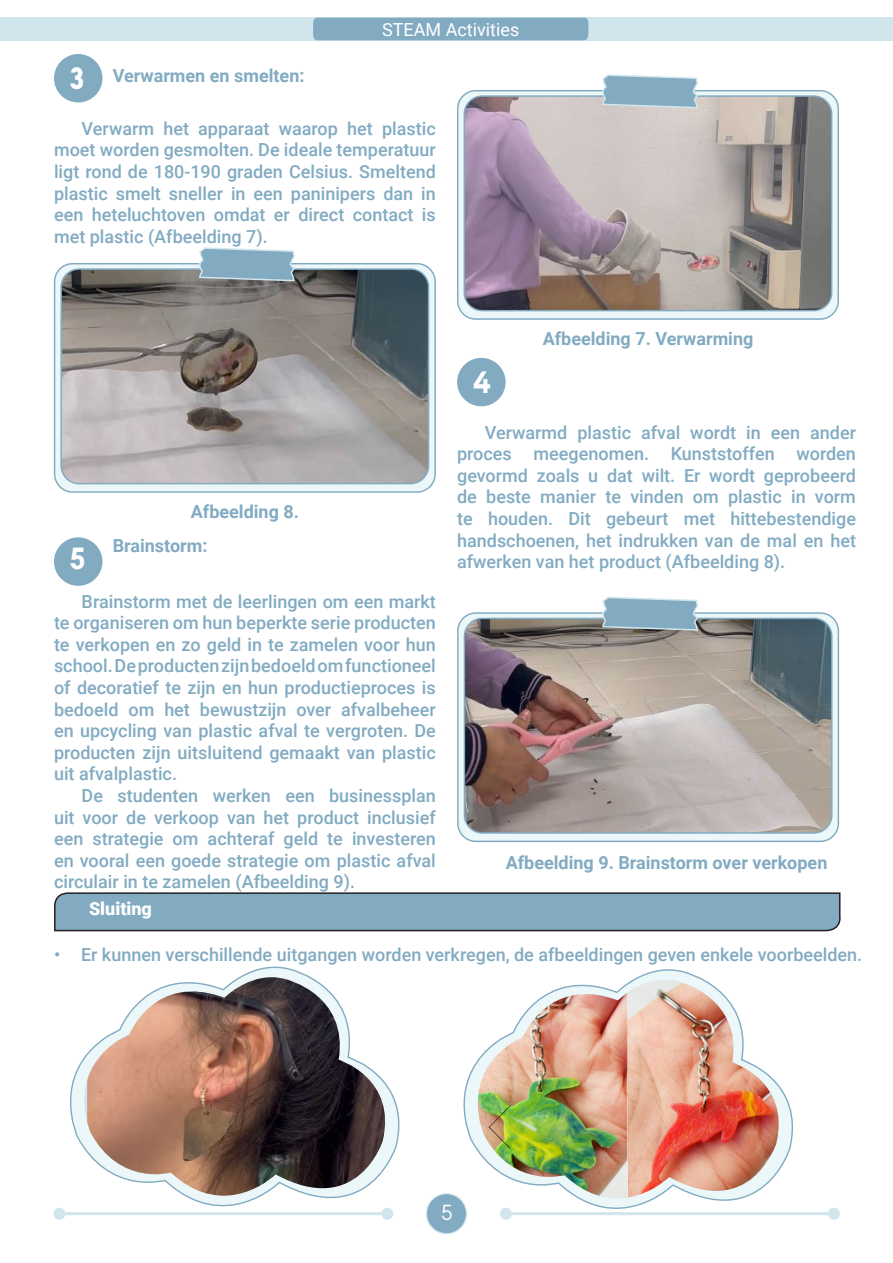
<style>
.page{position:relative;width:893px;height:1263px;background:#fff}
.page>*{position:absolute;margin:0;border:0;box-sizing:border-box;transform-origin:0 0}
.t1{font:900 29.55px "TG Neuramatica";color:#fff}
.t2{font:21px "TG Neuramatica";color:#fff}
.t3{font:500 18px/21.6px "Roboto";color:#82abc2;text-align:justify}
.t4{font:700 18px "Roboto";color:#82abc2}
.t5{font:18px "Roboto";color:#fff}
.t6{font:900 18px "Roboto";color:#fff}
</style>
<div class="page">
<div style="left:426px;top:1194px;width:40px;height:40px;background:#82abc2;border-radius:50%"></div>
<div style="left:426px;top:1193px;width:41px;height:41px;border:1px solid #d0e5ec;border-radius:50%"></div>
<div style="left:0;top:18px;width:893px;height:23px;background:#d0e5ec"></div>
<svg style="left:312px;top:17px;width:277px;height:24px;background:#86aec4"></svg>
<hr style="left:506px;top:1212px;width:328px;height:3px;background:#d0e5ec">
<div style="left:828px;top:1208px;width:12px;height:12px;background:#d0e5ec;border-radius:50%"></div>
<div style="left:54px;top:54px;width:48px;height:48px;background:#82abc2;border-radius:50%"></div>
<div style="left:457px;top:358px;width:49px;height:48px;background:#82abc2;border-radius:50%"></div>
<div style="left:54px;top:537px;width:48px;height:49px;background:#82abc2;border-radius:50%"></div>
<div style="left:458px;top:91px;width:380px;height:228px;background:#ebf7f9;border-radius:18px"></div>
<div style="left:457px;top:90px;width:382px;height:230px;border:1px solid #82abc2;border-radius:18px"></div>
<img style="left:464px;top:97px;width:368px;height:214px">
<div style="left:464px;top:95px;width:368px;height:216px;border:1px solid #82abc2;border-radius:18px"></div>
<svg style="left:601px;top:74px;width:98px;height:35px;background:#9abacb"></svg>
<div style="left:55px;top:264px;width:380px;height:228px;background:#ebf7f9;border-radius:18px"></div>
<div style="left:54px;top:263px;width:382px;height:230px;border:1px solid #82abc2;border-radius:18px"></div>
<img style="left:62px;top:270px;width:367px;height:214px">
<div style="left:60px;top:268px;width:369px;height:216px;border:1px solid #82abc2;border-radius:18px"></div>
<svg style="left:198px;top:247px;width:98px;height:35px;background:#92b2c4"></svg>
<div style="left:458px;top:613px;width:380px;height:228px;background:#ebf7f9;border-radius:18px"></div>
<div style="left:457px;top:612px;width:382px;height:230px;border:1px solid #82abc2;border-radius:18px"></div>
<img style="left:464px;top:618px;width:368px;height:214px">
<div style="left:464px;top:618px;width:368px;height:216px;border:1px solid #82abc2;border-radius:18px"></div>
<svg style="left:601px;top:596px;width:98px;height:35px;background:#93b3c4"></svg>
<svg style="left:54px;top:892px;width:787px;height:40px;background:#7ea2b7"></svg>
<svg style="left:65px;top:969px;width:333px;height:251px"></svg>
<img style="left:87px;top:975px;width:300px;height:222px">
<svg style="left:458px;top:972px;width:333px;height:254px"></svg>
<img style="left:476px;top:978px;width:304px;height:222px">
<p class="t1" style="left:69px;top:58px;width:17px">3</p>
<p class="t4" style="left:113px;top:63px;width:193px">Verwarmen en smelten:</p>
<p class="t5" style="left:382px;top:17px;width:139px">STEAM Activities</p>
<p class="t3" style="left:54px;top:117px;width:383px;text-indent:28px">Verwarm het apparaat waarop het plastic moet worden gesmolten. De ideale temperatuur ligt rond de 180-190 graden Celsius. Smeltend plastic smelt sneller in een paninipers dan in een heteluchtoven omdat er direct contact is met plastic (Afbeelding 7).</p>
<p class="t1" style="left:69px;top:538px;width:18px">5</p>
<p class="t4" style="left:191px;top:499px;width:110px">Afbeelding 8.</p>
<p class="t4" style="left:113px;top:533px;width:96px">Brainstorm:</p>
<p class="t1" style="left:472px;top:363px;width:21px">4</p>
<p class="t4" style="left:543px;top:326px;width:212px">Afbeelding 7. Verwarming</p>
<p class="t3" style="left:457px;top:421px;width:400px;text-indent:28px">Verwarmd plastic afval wordt in een ander proces meegenomen. Kunststoffen worden gevormd zoals u dat wilt. Er wordt geprobeerd de beste manier te vinden om plastic in vorm te houden. Dit gebeurt met hittebestendige handschoenen, het indrukken van de mal en het afwerken van het product (Afbeelding 8).</p>
<p class="t3" style="left:54px;top:590px;width:383px;text-indent:28px">Brainstorm met de leerlingen om een markt te organiseren om hun beperkte serie producten te verkopen en zo geld in te zamelen voor hun school. De producten zijn bedoeld om functioneel of decoratief te zijn en hun productieproces is bedoeld om het bewustzijn over afvalbeheer en upcycling van plastic afval te vergroten. De producten zijn uitsluitend gemaakt van plastic uit afvalplastic.</p>
<p class="t3" style="left:54px;top:784px;width:383px;text-indent:28px">De studenten werken een businessplan uit voor de verkoop van het product inclusief een strategie om achteraf geld te investeren en vooral een goede strategie om plastic afval circulair in te zamelen (Afbeelding 9).</p>
<p class="t6" style="left:89px;top:896px;width:64px">Sluiting</p>
<p class="t3" style="left:54px;top:943px;width:810px">• Er kunnen verschillende uitgangen worden verkregen, de afbeeldingen geven enkele voorbeelden.</p>
<p class="t4" style="left:506px;top:850px;width:323px">Afbeelding 9. Brainstorm over verkopen</p>
<p class="t2" style="left:441px;top:1198px;width:14px">5</p>
</div>
